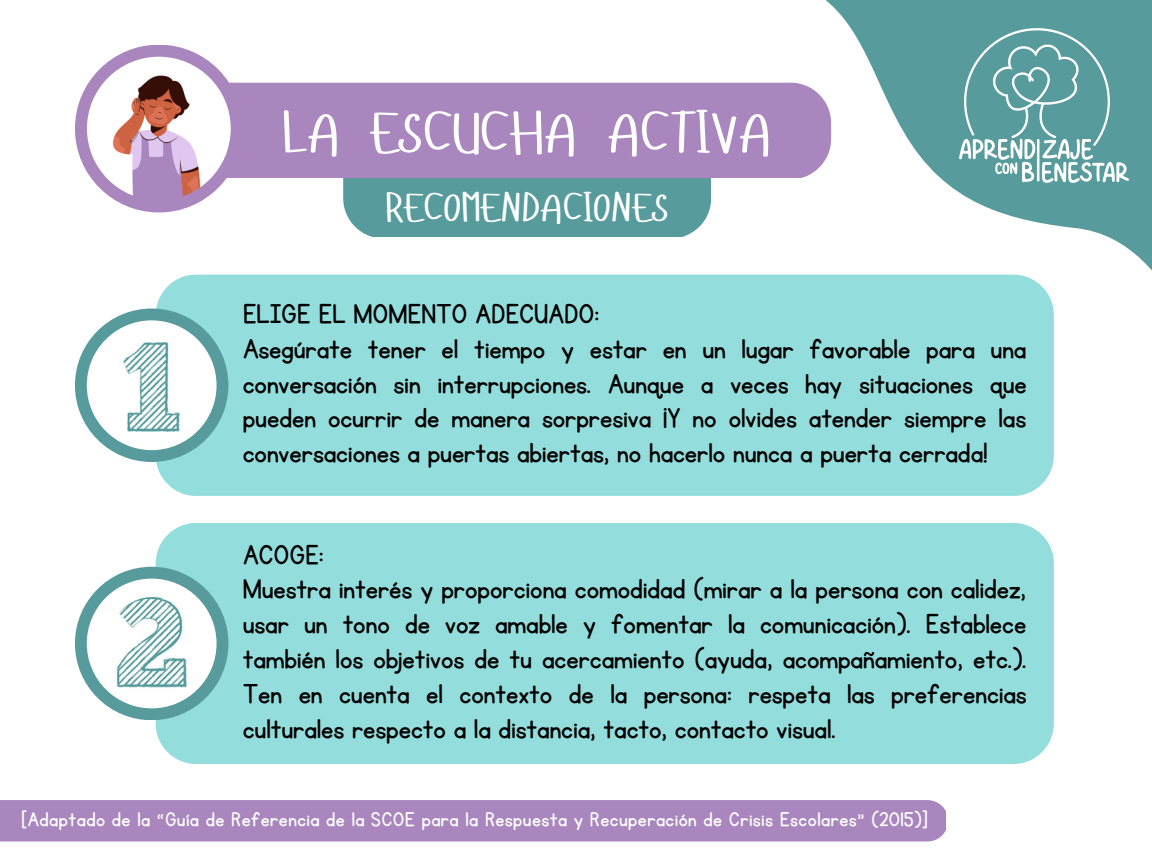
<style>
.page{position:relative;width:1152px;height:864px;background:#fff}
.page>*{position:absolute;margin:0;border:0;box-sizing:border-box;transform-origin:0 0}
.t1{font:66px "Hangyaboly";color:#fff}
.t2{font:40.8px "Hangyaboly";color:#fff}
.t3{font:31.8px/34.8px "KG Primary Penmanship";letter-spacing:-.005em;color:#000}
.t4{font:23.1px "KG Primary Penmanship";letter-spacing:.02em;color:#fff}
.s1{font-size:50.1px}
.s2{font-size:59.4px}
</style>
<div class="page">
<div style="left:343px;top:178px;width:190px;height:59px;background:#579b9c"></div>
<svg style="left:533px;top:0;width:619px;height:547px"></svg>
<img style="left:948px;top:10px;width:191px;height:191px">
<div style="left:227px;top:83px;width:604px;height:95px;background:#a987be"></div>
<div style="left:75px;top:45px;width:168px;height:167px;background:#a987be;border-radius:50%"></div>
<img style="left:87px;top:57px;width:144px;height:143px;border-radius:50%">
<div style="left:156px;top:275px;width:898px;height:221px;background:#93dddd;border-radius:40px"></div>
<div style="left:75px;top:309px;width:153px;height:153px;background:#579b9c;border-radius:50%"></div>
<img style="left:87px;top:320px;width:130px;height:130px;border-radius:50%">
<div style="left:156px;top:523px;width:898px;height:241px;background:#93dddd;border-radius:40px"></div>
<div style="left:75px;top:567px;width:153px;height:153px;background:#579b9c;border-radius:50%"></div>
<img style="left:87px;top:579px;width:130px;height:129px;border-radius:50%">
<div style="left:0;top:800px;width:946px;height:41px;background:#a987be"></div>
<h1 class="t1" style="left:120px;top:92px;width:675px">U N A <span class="s1">L A</span>E <span class="s2">L</span>S<span class="s1">E</span><span class="s2">A</span>C<span class="s1">S C</span>U<span class="s1">U</span><span class="s2">E</span>E<span class="s1">C</span><span class="s2">S</span>L<span class="s1">H</span><span class="s2">C</span>A<span class="s1">A</span><span class="s2">U C</span><span class="s1">A</span>A<span class="s2">H</span><span class="s1">C</span> C<span class="s2">A</span><span class="s1">T I</span>O<span class="s1">V</span> G<span class="s2">A</span><span class="s1">A</span> E<span class="s2">C</span> D<span class="s2">T I</span>O<span class="s2">V</span>R<span class="s2">A</span>A</h1>
<p class="t2" style="left:386px;top:181px;width:285px">RECOMENDACIONES</p>
<p class="t3" style="left:243px;top:297px;width:786px">ELIGE EL MOMENTO ADECUADO:<br>Asegúrate tener el tiempo y estar en un lugar favorable para una conversación sin interrupciones. Aunque a veces hay situaciones que pueden ocurrir de manera sorpresiva ¡Y no olvides atender siempre las conversaciones a puertas abiertas, no hacerlo nunca a puerta cerrada!</p>
<p class="t3" style="left:243px;top:538px;width:785px">ACOGE:<br>Muestra interés y proporciona comodidad (mirar a la persona con calidez, usar un tono de voz amable y fomentar la comunicación). Establece también los objetivos de tu acercamiento (ayuda, acompañamiento, etc.).<br>Ten en cuenta el contexto de la persona: respeta las preferencias culturales respecto a la distancia, tacto, contacto visual.</p>
<p class="t4" style="left:22px;top:808px;width:907px">[Adaptado de la “Guía de Referencia de la SCOE para la Respuesta y Recuperación de Crisis Escolares” (2015)]</p>
</div>
